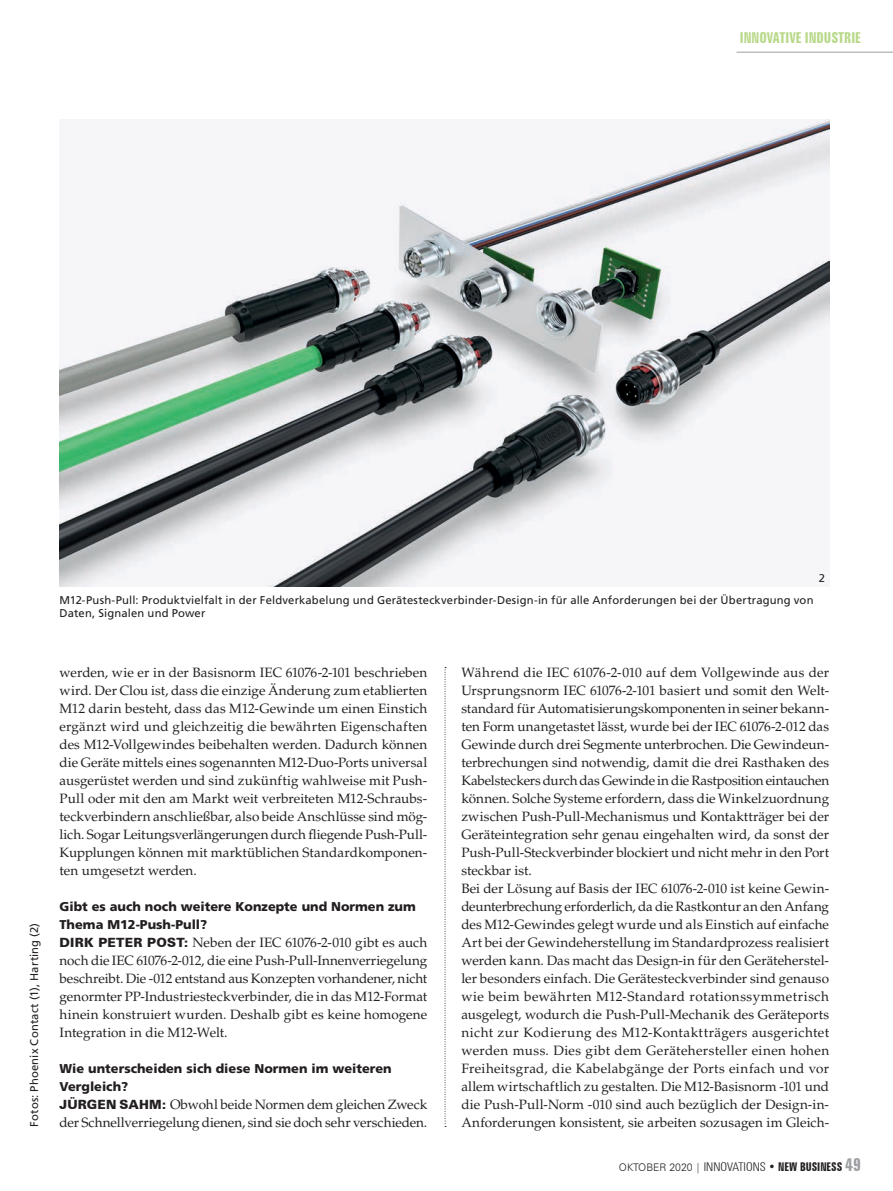
<style>
.page{position:relative;width:893px;height:1191px;background:#fff}
.page>*{position:absolute;margin:0;border:0;box-sizing:border-box;transform-origin:0 0}
.t1{font:700 extra-condensed 15px "Zurich BT";color:#b8d989}
.t2{font:13.5px/18px "Palatino LT Std";letter-spacing:.005em;color:#231f20;text-align:justify}
.t3{font:900 12.75px/18px "Frutiger LT Std";color:#231f20}
.t4{font:11.25px/13.5px "Frutiger LT Std";letter-spacing:.015em;color:#231f20}
.t5{font:300 10.5px "Zurich BT";color:#231f20}
.s1{font-family:"Zurich BT";font-weight:900;font-size:12.75px}
.s2{font-stretch:condensed;font-size:12px}
.s3{font-weight:700;font-stretch:extra-condensed;font-size:12px}
.s4{font-weight:700;font-stretch:extra-condensed;font-size:18px;color:#9d9fa2}
</style>
<div class="page">
<hr style="left:736px;top:52px;width:157px;height:1px;background:#9d9fa2">
<svg style="left:445px;top:667px;width:1px;height:460px"></svg>
<img style="left:60px;top:119px;width:769px;height:467px">
<p class="t1" style="left:740px;top:29px;width:123px">INNOVATIVE INDUSTRIE</p>
<p class="t4" style="left:819px;top:571px;width:8px">2</p>
<p class="t4" style="left:60px;top:593px;width:755px">M12-Push-Pull: Produktvielfalt in der Feldverkabelung und Gerätesteckverbinder-Design-in für alle Anforderungen bei der Übertragung von<br>Daten, Signalen und Power</p>
<p class="t4" style="left:28px;top:1126px;width:205px;rotate:-90deg">Fotos: Phoenix Contact (1), Harting (2)</p>
<p class="t2" style="left:60px;top:663px;width:369px">werden, wie er in der Basisnorm IEC 61076-2-101 beschrieben wird. Der Clou ist, dass die einzige Änderung zum etablierten M12 darin besteht, dass das M12-Gewinde um einen Einstich ergänzt wird und gleichzeitig die bewährten Eigenschaften des M12-Vollgewindes beibehalten werden. Dadurch können die Geräte mittels eines sogenannten M12-Duo-Ports universal ausgerüstet werden und sind zukünftig wahlweise mit Push-Pull oder mit den am Markt weit verbreiteten M12-Schraubs&shy;teckverbindern anschließbar, also beide Anschlüsse sind mög&shy;lich. Sogar Leitungsverlängerungen durch iegende Push-Pull-Kupplungen können mit marktüblichen Standardkomponen&shy;ten umgesetzt werden.</p>
<p class="t3" style="left:60px;top:897px;width:358px">Gibt es auch noch weitere Konzepte und Normen zum<br>Thema M12-Push-Pull?</p>
<p class="t2" style="left:60px;top:933px;width:369px"><span class="s1">DIRK PETER POST:</span> Neben der IEC 61076-2-010 gibt es auch noch die IEC 61076-2-012, die eine Push-Pull-Innenverriegelung beschreibt. Die -012 entstand aus Konzepten vorhandener, nicht genormter PP-Industriesteckverbinder, die in das M12-Format hinein konstruiert wurden. Deshalb gibt es keine homogene Integration in die M12-Welt.</p>
<p class="t3" style="left:60px;top:1059px;width:334px">Wie unterscheiden sich diese Normen im weiteren<br>Vergleich?</p>
<p class="t2" style="left:60px;top:1095px;width:369px"><span class="s1">JÜRGEN SAHM:</span> Obwohl beide Normen dem gleichen Zweck der Schnellverriegelung dienen, sind sie doch sehr verschieden.</p>
<p class="t2" style="left:461px;top:663px;width:369px;text-align:left">Während die IEC 61076-2-010 auf dem Vollgewinde aus der Ursprungsnorm IEC 61076-2-101 basiert und somit den Welt&shy;standard für Automatisierungskomponenten in seiner bekann&shy;ten Form unangetastet lässt, wurde bei der IEC 61076-2-012 das Gewinde durch drei Segmente unterbrochen. Die Gewindeun&shy;terbrechungen sind notwendig, damit die drei Rasthaken des Kabelsteckers durch das Gewinde in die Rastposition eintauchen können. Solche Systeme erfordern, dass die Winkelzuordnung zwischen Push-Pull-Mechanismus und Kontaktträger bei der Geräteintegration sehr genau eingehalten wird, da sonst der Push-Pull-Steckverbinder blockiert und nicht mehr in den Port steckbar ist.<br>Bei der Lösung auf Basis der IEC 61076-2-010 ist keine Gewin&shy;deunterbrechung erforderlich, da die Rastkontur an den Anfang des M12-Gewindes gelegt wurde und als Einstich auf einfache Art bei der Gewindeherstellung im Standardprozess realisiert werden kann. Das macht das Design-in für den Geräteherstel&shy;ler besonders einfach. Die Gerätesteckverbinder sind genauso wie beim bewährten M12-Standard rotationssymmetrisch ausgelegt, wodurch die Push-Pull-Mechanik des Geräteports nicht zur Kodierung des M12-Kontaktträgers ausgerichtet werden muss. Dies gibt dem Gerätehersteller einen hohen Freiheitsgrad, die Kabelabgänge der Ports einfach und vor allem wirtschaftlich zu gestalten. Die M12-Basisnorm -101 und die Push-Pull-Norm -010 sind auch bezüglich der Design-in-Anforderungen konsistent, sie arbeiten sozusagen im Gleich-</p>
<p class="t5" style="left:619px;top:1160px;width:244px">OKTOBER 2020 | <span class="s2">INNOVATIONS</span> <span class="s3">• NEW BUSINESS</span> <span class="s4">49</span></p>
</div>
